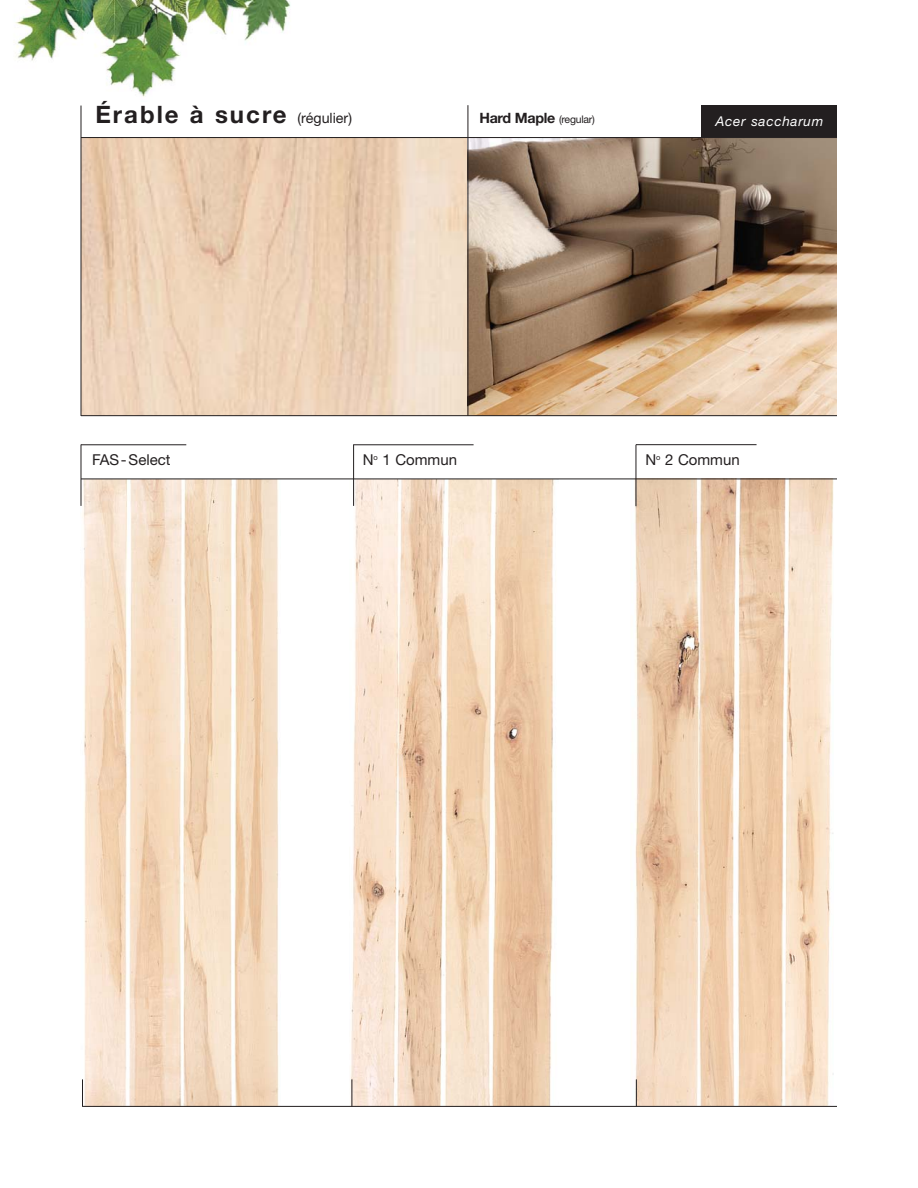
<style>
.page{position:relative;width:918px;height:1188px;background:#fff}
.page>*{position:absolute;margin:0;border:0;box-sizing:border-box;transform-origin:0 0}
.t1{font:700 24px "Helvetica Neue";letter-spacing:.085em;color:#231f20}
.t2{font:15px "Helvetica Neue";color:#231f20}
.t3{font:700 14.25px "Helvetica Neue";letter-spacing:-.02em;color:#231f20}
.t4{font:italic 13.5px "Helvetica Neue";letter-spacing:.055em;color:#fff}
.t5{font:7.5px "Helvetica Neue";color:#231f20}
.s1{font-weight:400;font-size:14.25px}
.s2{font-weight:400;font-size:10.5px}
</style>
<div class="page">
<img style="left:15px;top:0;width:276px;height:97px">
<img style="left:82px;top:138px;width:755px;height:277px">
<img style="left:350px;top:480px;width:209px;height:626px">
<img style="left:80px;top:479px;width:200px;height:627px">
<img style="left:631px;top:480px;width:203px;height:626px">
<hr style="left:81px;top:479px;width:756px;height:1px;background:#231f20">
<svg style="left:82px;top:1079px;width:1px;height:27px"></svg>
<svg style="left:352px;top:1079px;width:1px;height:27px"></svg>
<svg style="left:636px;top:1079px;width:1px;height:27px"></svg>
<hr style="left:82px;top:1106px;width:755px;height:1px;background:#231f20">
<hr style="left:81px;top:106px;width:1px;height:310px;background:#231f20">
<hr style="left:353px;top:444px;width:121px;height:1px;background:#231f20">
<hr style="left:636px;top:444px;width:121px;height:1px;background:#231f20">
<hr style="left:81px;top:444px;width:105px;height:1px;background:#231f20">
<hr style="left:81px;top:444px;width:1px;height:62px;background:#231f20">
<hr style="left:353px;top:444px;width:1px;height:62px;background:#231f20">
<hr style="left:636px;top:445px;width:1px;height:61px;background:#231f20">
<hr style="left:468px;top:105px;width:1px;height:311px;background:#231f20">
<hr style="left:81px;top:137px;width:756px;height:1px;background:#231f20">
<hr style="left:81px;top:415px;width:756px;height:1px;background:#231f20">
<div style="left:702px;top:106px;width:135px;height:31px;background:#231f20"></div>
<h1 class="t1" style="left:95px;top:106px;width:258px">Érable à sucre <span class="s1">(régulier)</span></h1>
<p class="t3" style="left:479px;top:113px;width:117px">Hard Maple <span class="s2">(regular)</span></p>
<p class="t4" style="left:716px;top:116px;width:109px">Acer saccharum</p>
<p class="t2" style="left:92px;top:455px;width:80px">FAS-Select</p>
<p class="t2" style="left:382px;top:455px;width:76px">1 Commun</p>
<p class="t2" style="left:363px;top:455px;width:12px">N</p>
<p class="t5" style="left:374px;top:455px;width:6px">o</p>
<p class="t2" style="left:645px;top:455px;width:96px">N<sup>o</sup> 2 Commun</p>
</div>
